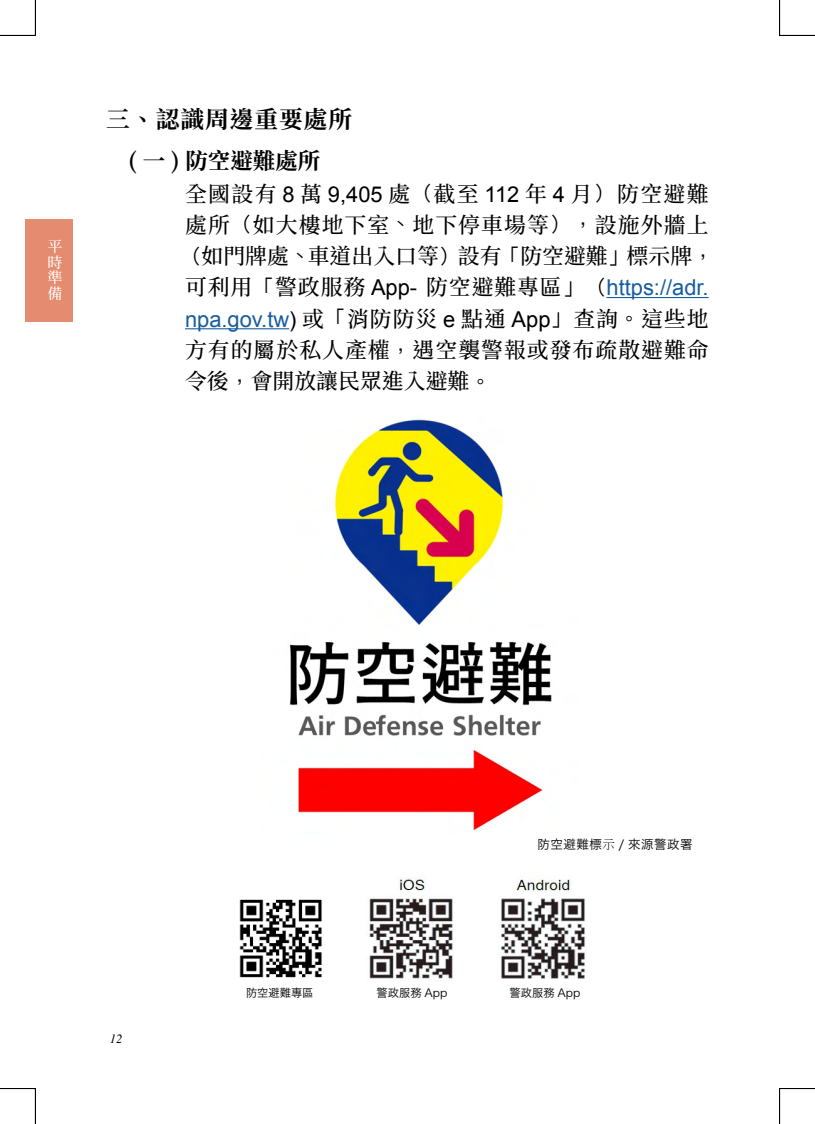
<style>
.page{position:relative;width:815px;height:1124px;background:#fff}
.page>*{position:absolute;margin:0;border:0;box-sizing:border-box;transform-origin:0 0}
.一{font:700 23.75px "Source Han Serif TC";letter-spacing:.04em;color:#000}
.一-2{font:700 22.5px "Source Han Serif TC";color:#000}
.下面{font:500 21.88px/31.2px "Source Han Serif TC";letter-spacing:.045em;color:#000}
.t1{font:500 15px/15.6px "Source Han Serif TC";color:#fff;text-align:justify}
.t2{font:12.5px "Hira Kaku Pro W3";letter-spacing:.04em;color:#000}
.t3{font:italic 12.5px "Times";color:#000}
.一-3{font:11.25px "Hira Kaku Pro W3";color:#000}
.s1{font-family:"Arial";font-weight:400}
.s2{font-family:"ST Heiti TC";font-weight:300}
.s3{font-family:"Arial";font-weight:400;color:#175d9e}
.s4{font-family:"Adobe Ming Std";font-weight:300}
</style>
<div class="page">
<div style="left:25px;top:220px;width:48px;height:102px;background:#e48b70"></div>
<hr style="left:607px;top:297px;width:102px;height:1px;background:#175d9e">
<hr style="left:185px;top:328px;width:104px;height:1px;background:#175d9e">
<img style="left:369px;top:877px;width:84px;height:102px">
<img style="left:501px;top:879px;width:85px;height:100px">
<img style="left:239px;top:899px;width:83px;height:79px">
<img style="left:290px;top:419px;width:262px;height:412px">
<hr style="left:0;top:35px;width:35px;height:1px;background:#000">
<hr style="left:780px;top:35px;width:35px;height:1px;background:#000">
<hr style="left:0;top:1088px;width:35px;height:1px;background:#000">
<hr style="left:780px;top:1088px;width:35px;height:1px;background:#000">
<hr style="left:35px;top:0;width:1px;height:35px;background:#000">
<hr style="left:35px;top:1088px;width:1px;height:35px;background:#000">
<hr style="left:779px;top:0;width:1px;height:35px;background:#000">
<hr style="left:779px;top:1088px;width:1px;height:35px;background:#000">
<p class="t1" style="left:47px;top:239px;width:16px">平時準備</p>
<p class="一" style="left:106px;top:106px;width:248px">三、認識周邊重要處所</p>
<p class="一-2" style="left:128px;top:148px;width:194px">( 一 ) 防空避難處所</p>
<p class="下面" style="left:180px;top:178px;width:536px">全國設有 <span class="s1">8</span> 萬 <span class="s1">9,405</span> 處<span class="s2">（</span>截至 <span class="s1">112</span> 年 <span class="s1">4</span> 月<span class="s2">）</span>防空避難處所<span class="s2">（</span>如大樓地下室<span class="s2">、</span>地下停車場等<span class="s2">），</span>設施外牆上<span class="s2">（</span>如門牌處<span class="s2">、</span>車道出入口等<span class="s2">）</span>設有<span class="s2">「</span>防空避難<span class="s2">」</span>標示牌<span class="s2">，</span>可利用<span class="s2">「</span>警政服務 <span class="s1">App-</span> 防空避難專區<span class="s2">」（</span><span class="s3">https://adr. npa.gov.tw</span><span class="s1">)</span> 或<span class="s2">「</span>消防防災 <span class="s1">e</span> 點通 <span class="s1">App</span><span class="s2">」</span>查詢<span class="s2">。</span>這些地方有的屬於私人產權<span class="s2">，</span>遇空襲警報或發布疏散避難命令後<span class="s2">，</span>會開放讓民眾進入避難<span class="s2">。</span></p>
<p class="t3" style="left:110px;top:1027px;width:14px">12</p>
<p class="t2" style="left:537px;top:832px;width:157px">防空避難標<span class="s4">示</span> / 來源警政署</p>
<p class="一-3" style="left:246px;top:982px;width:69px">防空避難專區</p>
<p class="一-3" style="left:377px;top:982px;width:72px">警政服務 App</p>
<p class="一-3" style="left:510px;top:982px;width:72px">警政服務 App</p>
</div>
